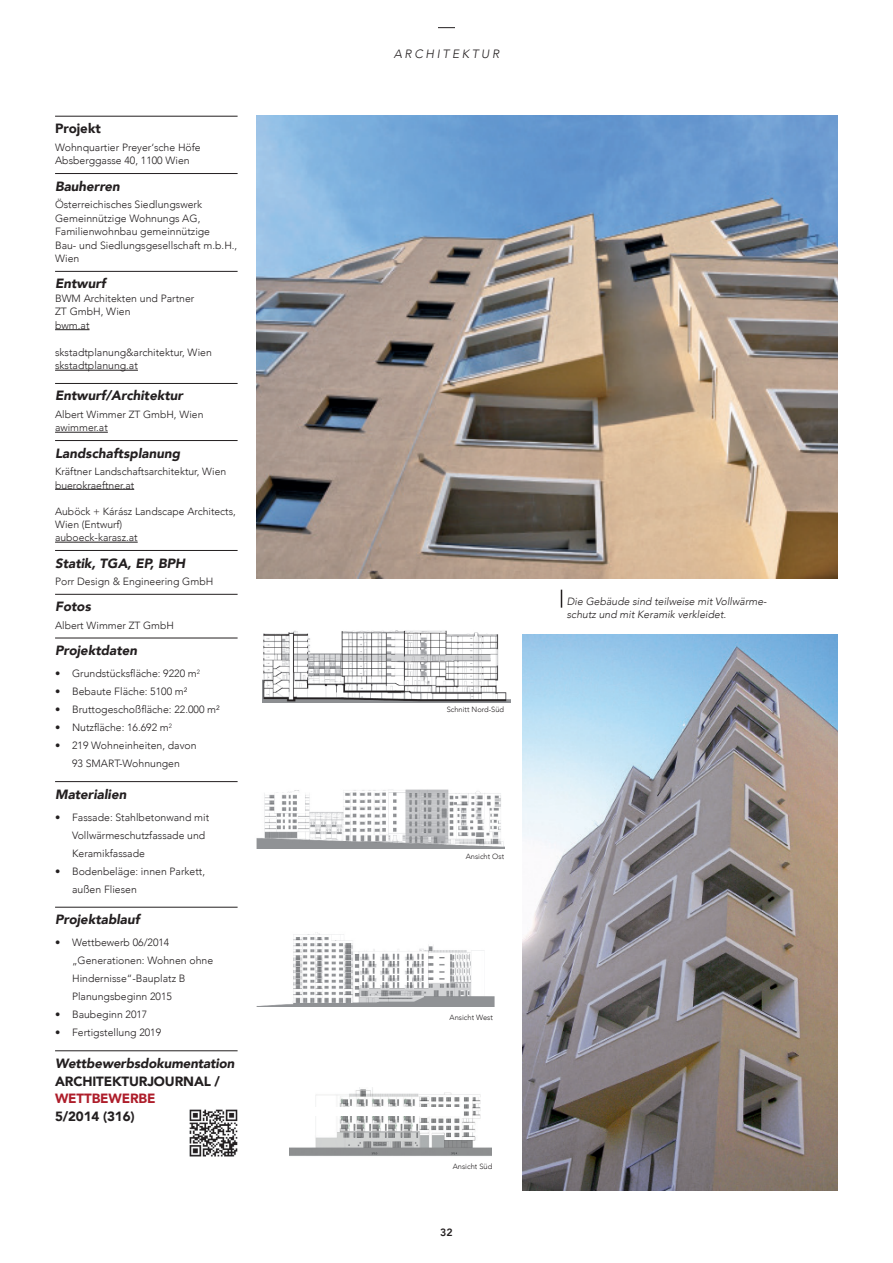
<style>
.page{position:relative;width:893px;height:1263px;background:#fff}
.page>*{position:absolute;margin:0;border:0;box-sizing:border-box;transform-origin:0 0}
.t1{font:italic 900 13.35px "Avenir";color:#231f20}
.t2{font:900 13.35px "Avenir";letter-spacing:-.01em;color:#231f20}
.t3{font:900 13.35px "Avenir";letter-spacing:-.01em;color:#ae1d2a}
.t4{font:italic 300 12px "Avenir";letter-spacing:.22em;color:#231f20}
.t5{font:300 10.5px/13.5px "Avenir";color:#231f20}
.t6{font:italic 300 10.5px/13.5px "Avenir";color:#231f20}
.t7{font:800 10.5px "Avenir";color:#231f20}
.t8{font:300 10.35px/13.4px "Avenir";color:#231f20}
.t9{font:300 7.5px "Avenir";color:#231f20}
</style>
<div class="page">
<img style="left:256px;top:115px;width:582px;height:464px">
<hr style="left:55px;top:116px;width:183px;height:1px;background:#231f20">
<hr style="left:55px;top:173px;width:183px;height:1px;background:#231f20">
<hr style="left:55px;top:271px;width:183px;height:1px;background:#231f20">
<hr style="left:55px;top:329px;width:35px;height:1px;background:#231f20">
<hr style="left:55px;top:370px;width:83px;height:1px;background:#231f20">
<hr style="left:55px;top:383px;width:183px;height:1px;background:#231f20">
<hr style="left:55px;top:432px;width:53px;height:1px;background:#231f20">
<hr style="left:55px;top:440px;width:183px;height:1px;background:#231f20">
<hr style="left:55px;top:489px;width:79px;height:1px;background:#231f20">
<hr style="left:55px;top:542px;width:83px;height:1px;background:#231f20">
<hr style="left:55px;top:550px;width:183px;height:1px;background:#231f20">
<hr style="left:55px;top:594px;width:183px;height:1px;background:#231f20">
<hr style="left:55px;top:638px;width:183px;height:1px;background:#231f20">
<hr style="left:55px;top:781px;width:183px;height:1px;background:#231f20">
<hr style="left:55px;top:907px;width:183px;height:1px;background:#231f20">
<hr style="left:55px;top:1050px;width:183px;height:1px;background:#231f20">
<img style="left:189px;top:1109px;width:49px;height:48px">
<svg style="left:561px;top:590px;width:1px;height:18px"></svg>
<img style="left:522px;top:635px;width:316px;height:556px">
<img style="left:290px;top:1088px;width:201px;height:68px">
<img style="left:256px;top:789px;width:248px;height:59px">
<img style="left:256px;top:932px;width:239px;height:75px">
<img style="left:262px;top:630px;width:248px;height:72px">
<div style="left:285px;top:1107px;width:176px;height:8px;background:#fff"></div>
<svg style="left:438px;top:27px;width:17px;height:1px"></svg>
<p class="t2" style="left:55px;top:117px;width:47px">Projekt</p>
<p class="t5" style="left:55px;top:141px;width:147px">Wohnquartier Preyer‘sche Höfe<br>Absberggasse 40, 1100 Wien</p>
<p class="t1" style="left:55px;top:175px;width:66px">Bauherren</p>
<p class="t5" style="left:55px;top:198px;width:184px">Österreichisches Siedlungswerk<br>Gemeinnützige Wohnungs AG,<br>Familienwohnbau gemeinnützige<br>Bau- und Siedlungsgesellschaft m.b.H.,<br>Wien</p>
<p class="t1" style="left:55px;top:273px;width:52px">Entwurf</p>
<p class="t5" style="left:55px;top:292px;width:141px">BWM Architekten und Partner<br>ZT GmbH, Wien<br>bwm.at</p>
<p class="t5" style="left:55px;top:346px;width:158px">skstadtplanung&amp;architektur, Wien skstadtplanung.at</p>
<p class="t1" style="left:55px;top:385px;width:129px">Entwurf/Architektur</p>
<p class="t8" style="left:55px;top:408px;width:150px">Albert Wimmer ZT GmbH, Wien awimmer.at</p>
<p class="t1" style="left:55px;top:442px;width:127px">Landschaftsplanung</p>
<p class="t8" style="left:55px;top:465px;width:173px">Kräftner Landschaftsarchitektur, Wien buerokraeftner.at</p>
<p class="t8" style="left:55px;top:504px;width:182px">Auböck + Kárász Landscape Architects,<br>Wien (Entwurf)<br>auboeck-karasz.at</p>
<p class="t1" style="left:55px;top:552px;width:132px">Statik, TGA, EP, BPH</p>
<p class="t5" style="left:55px;top:575px;width:160px">Porr Design &amp; Engineering GmbH</p>
<p class="t1" style="left:55px;top:596px;width:37px">Fotos</p>
<p class="t8" style="left:55px;top:619px;width:120px">Albert Wimmer ZT GmbH</p>
<p class="t1" style="left:55px;top:639px;width:84px">Projektdaten</p>
<p class="t5" style="left:55px;top:667px;width:146px">• Grundstücksfläche: 9220 m<sup>2</sup></p>
<p class="t5" style="left:55px;top:685px;width:134px">• Bebaute Fläche: 5100 m²</p>
<p class="t5" style="left:55px;top:703px;width:166px">• Bruttogeschoßfläche: 22.000 m²</p>
<p class="t5" style="left:55px;top:721px;width:118px">• Nutzfläche: 16.692 m<sup>2</sup></p>
<p class="t5" style="left:55px;top:737px;width:143px;line-height:18px;text-align:center">• 219 Wohneinheiten, davon<br>93 SMART-Wohnungen</p>
<p class="t1" style="left:55px;top:783px;width:73px">Materialien</p>
<p class="t5" style="left:72px;top:808px;width:139px;line-height:18px;text-indent:-17px">• Fassade: Stahlbetonwand mit<br>Vollwärmeschutzfassade und<br>Keramikfassade</p>
<p class="t5" style="left:72px;top:862px;width:135px;line-height:18px;text-indent:-17px">• Bodenbeläge: innen Parkett, außen Fliesen</p>
<p class="t1" style="left:55px;top:908px;width:86px">Projektablauf</p>
<p class="t5" style="left:72px;top:934px;width:143px;line-height:18px;text-indent:-17px">• Wettbewerb 06/2014 „Generationen: Wohnen ohne<br>Hindernisse“-Bauplatz B<br>Planungsbeginn 2015</p>
<p class="t5" style="left:55px;top:1008px;width:94px">• Baubeginn 2017</p>
<p class="t5" style="left:55px;top:1026px;width:108px">• Fertigstellung 2019</p>
<p class="t1" style="left:55px;top:1052px;width:181px">Wettbewerbsdokumentation</p>
<p class="t2" style="left:55px;top:1069px;width:167px">ARCHITEKTURJOURNAL /</p>
<p class="t3" style="left:55px;top:1087px;width:102px">WETTBEWERBE</p>
<p class="t2" style="left:55px;top:1105px;width:81px">5/2014 (316)</p>
<p class="t4" style="left:394px;top:46px;width:107px">ARCHITEKTUR</p>
<p class="t9" style="left:447px;top:705px;width:59px">Schnitt Nord-Süd</p>
<p class="t9" style="left:466px;top:852px;width:40px">Ansicht Ost</p>
<p class="t9" style="left:450px;top:1013px;width:45px">Ansicht West</p>
<p class="t9" style="left:453px;top:1162px;width:41px">Ansicht Süd</p>
<p class="t7" style="left:440px;top:1224px;width:14px">32</p>
<p class="t6" style="left:567px;top:594px;width:201px">Die Gebäude sind teilweise mit Vollwärme&shy;schutz und mit Keramik verkleidet.</p>
</div>
